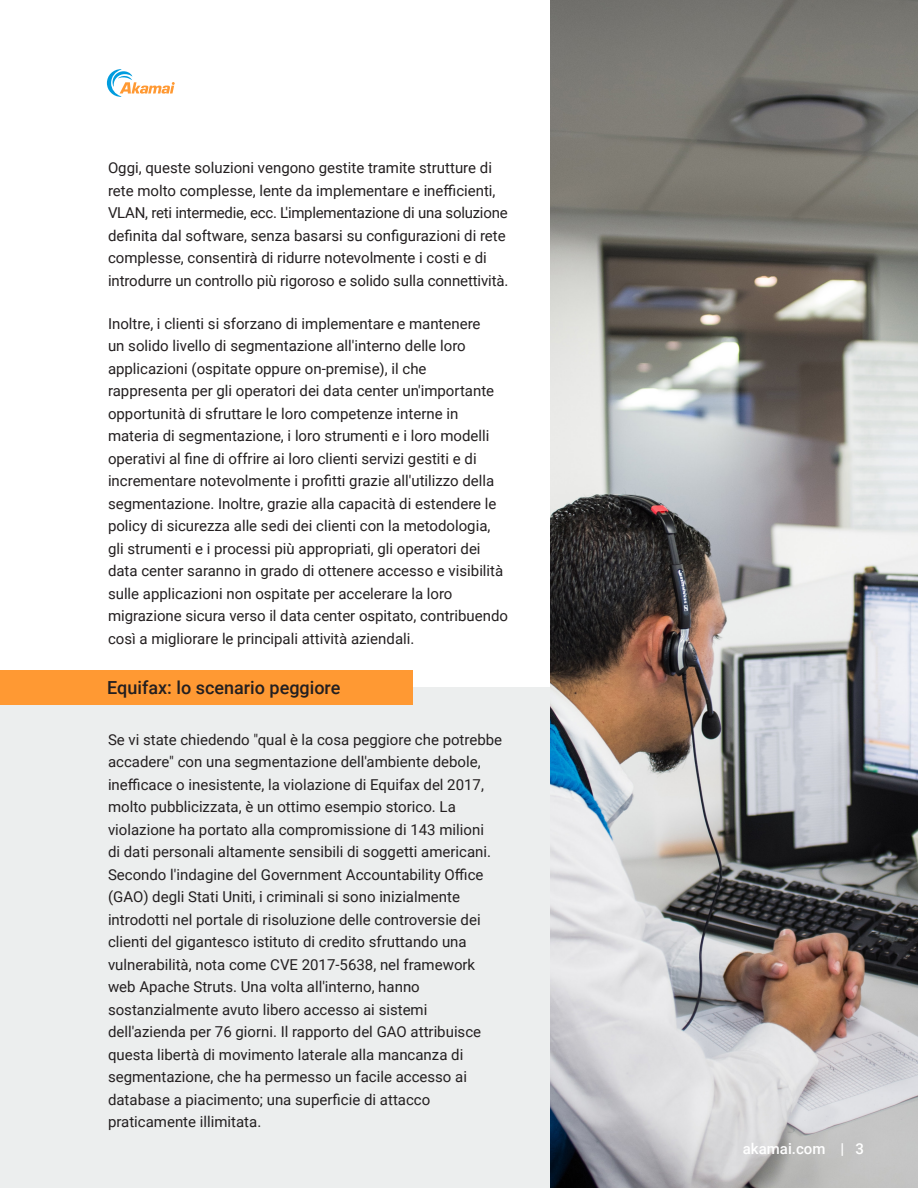
<style>
.page{position:relative;width:918px;height:1188px;background:#fff}
.page>*{position:absolute;margin:0;border:0;box-sizing:border-box;transform-origin:0 0}
.Body{font:500 18px "Roboto";color:#231f20}
.Body-2{font:15px/22.5px "Roboto";color:#231f20}
.t1{font:500 15px "Roboto";color:#fff}
</style>
<div class="page">
<svg style="left:107px;top:69px;width:68px;height:28px"></svg>
<div style="left:0;top:688px;width:918px;height:500px;background:#eceeee"></div>
<div style="left:0;top:671px;width:413px;height:34px;background:#f93"></div>
<img style="left:550px;top:0;width:368px;height:1188px">
<p class="Body-2" style="left:108px;top:156px;width:402px">Oggi, queste soluzioni vengono gestite tramite strutture di rete molto complesse, lente da implementare e inefficienti, VLAN, reti intermedie, ecc. L'implementazione di una soluzione definita dal software, senza basarsi su configurazioni di rete complesse, consentirà di ridurre notevolmente i costi e di introdurre un controllo più rigoroso e solido sulla connettività.</p>
<p class="Body-2" style="left:108px;top:311px;width:401px">Inoltre, i clienti si sforzano di implementare e mantenere<br>un solido livello di segmentazione all'interno delle loro applicazioni (ospitate oppure on-premise), il che rappresenta per gli operatori dei data center un'importante opportunità di sfruttare le loro competenze interne in materia di segmentazione, i loro strumenti e i loro modelli operativi al fine di offrire ai loro clienti servizi gestiti e di incrementare notevolmente i profitti grazie all'utilizzo della segmentazione. Inoltre, grazie alla capacità di estendere le policy di sicurezza alle sedi dei clienti con la metodologia, gli strumenti e i processi più appropriati, gli operatori dei data center saranno in grado di ottenere accesso e visibilità sulle applicazioni non ospitate per accelerare la loro migrazione sicura verso il data center ospitato, contribuendo così a migliorare le principali attività aziendali.</p>
<p class="Body" style="left:107px;top:675px;width:235px">Equifax: lo scenario peggiore</p>
<p class="Body-2" style="left:108px;top:727px;width:396px">Se vi state chiedendo "qual è la cosa peggiore che potrebbe accadere" con una segmentazione dell'ambiente debole, inefficace o inesistente, la violazione di Equifax del 2017, molto pubblicizzata, è un ottimo esempio storico. La violazione ha portato alla compromissione di 143 milioni<br>di dati personali altamente sensibili di soggetti americani.<br>Secondo l'indagine del Government Accountability Office (GAO) degli Stati Uniti, i criminali si sono inizialmente introdotti nel portale di risoluzione delle controversie dei clienti del gigantesco istituto di credito sfruttando una vulnerabilità, nota come CVE 2017-5638, nel framework web Apache Struts. Una volta all'interno, hanno sostanzialmente avuto libero accesso ai sistemi dell'azienda per 76 giorni. Il rapporto del GAO attribuisce questa libertà di movimento laterale alla mancanza di segmentazione, che ha permesso un facile accesso ai database a piacimento; una superficie di attacco praticamente illimitata.</p>
<p class="t1" style="left:743px;top:1139px;width:123px">akamai.com | 3</p>
</div>
